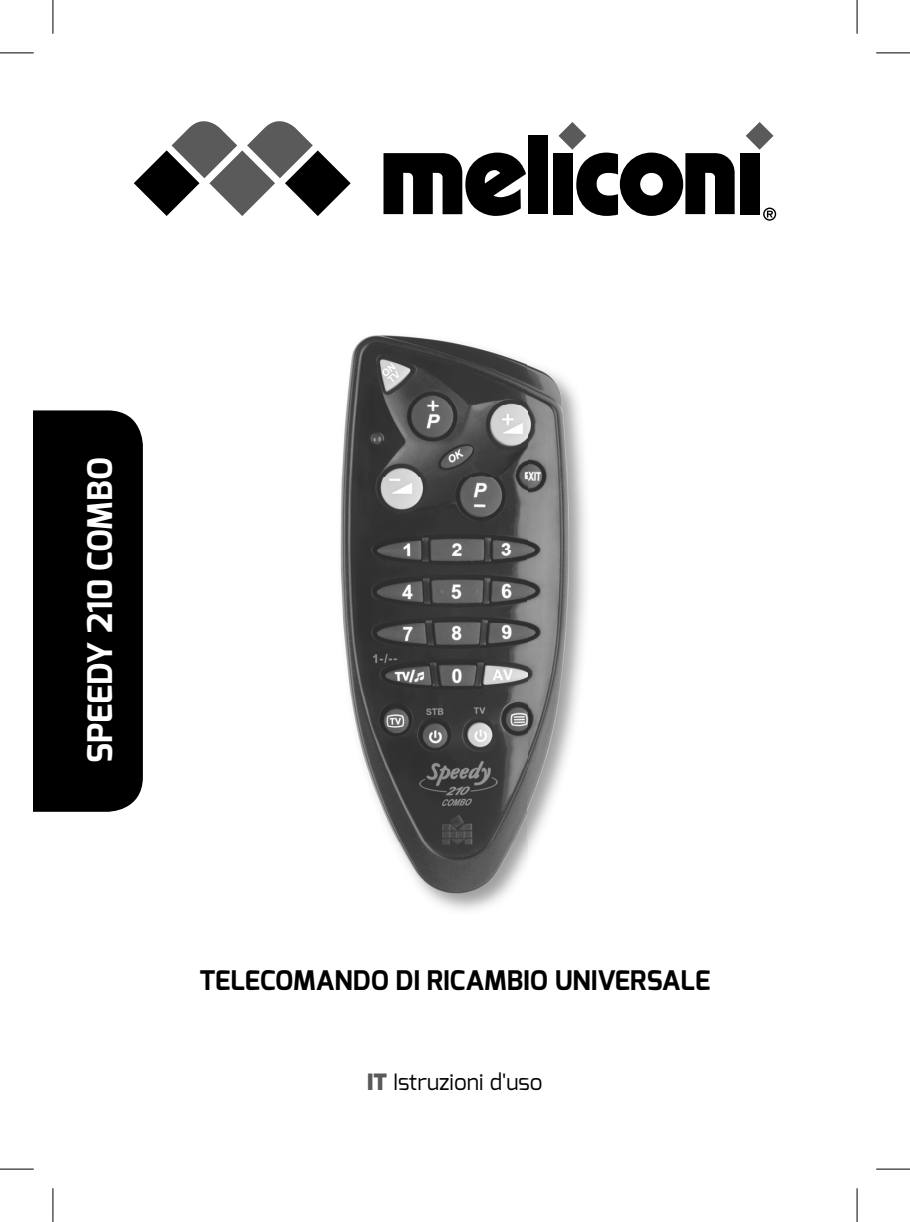
<style>
.page{position:relative;width:910px;height:1222px;background:#fff}
.page>*{position:absolute;margin:0;border:0;box-sizing:border-box;transform-origin:0 0}
.t1{font:700 33.98px "Exo";color:#fff}
.t2{font:700 27px "Exo";color:#000}
.t3{font:22.5px "Exo";color:#000}
.s1{font-weight:900;color:#5a5a5a}
</style>
<div class="page">
<div style="left:34px;top:410px;width:109px;height:402px;background:#000"></div>
<svg style="left:745px;top:122px;width:28px;height:28px"></svg>
<svg style="left:383px;top:153px;width:143px;height:63px"></svg>
<svg style="left:558px;top:122px;width:176px;height:94px"></svg>
<div style="left:553px;top:153px;width:19px;height:61px;background:#000"></div>
<div style="left:740px;top:153px;width:19px;height:61px;background:#000"></div>
<div style="left:528px;top:136px;width:20px;height:78px;background:#000"></div>
<svg style="left:763px;top:208px;width:13px;height:13px"></svg>
<svg style="left:134px;top:121px;width:216px;height:95px"></svg>
<img style="left:340px;top:335px;width:245px;height:575px">
<hr style="left:0;top:53px;width:34px;height:1px;background:#000">
<hr style="left:876px;top:53px;width:33px;height:1px;background:#000">
<hr style="left:0;top:1169px;width:34px;height:1px;background:#000">
<hr style="left:876px;top:1169px;width:33px;height:1px;background:#000">
<hr style="left:53px;top:0;width:1px;height:34px;background:#000">
<hr style="left:53px;top:1188px;width:1px;height:34px;background:#000">
<hr style="left:856px;top:0;width:1px;height:34px;background:#000">
<hr style="left:856px;top:1188px;width:1px;height:34px;background:#000">
<p class="t1" style="left:85px;top:763px;width:307px;rotate:-90deg">SPEEDY 210 COMBO</p>
<p class="t2" style="left:199px;top:969px;width:512px">TELECOMANDO DI RICAMBIO UNIVERSALE</p>
<p class="t3" style="left:367px;top:1073px;width:177px"><span class="s1">IT</span> Istruzioni d'uso</p>
</div>
